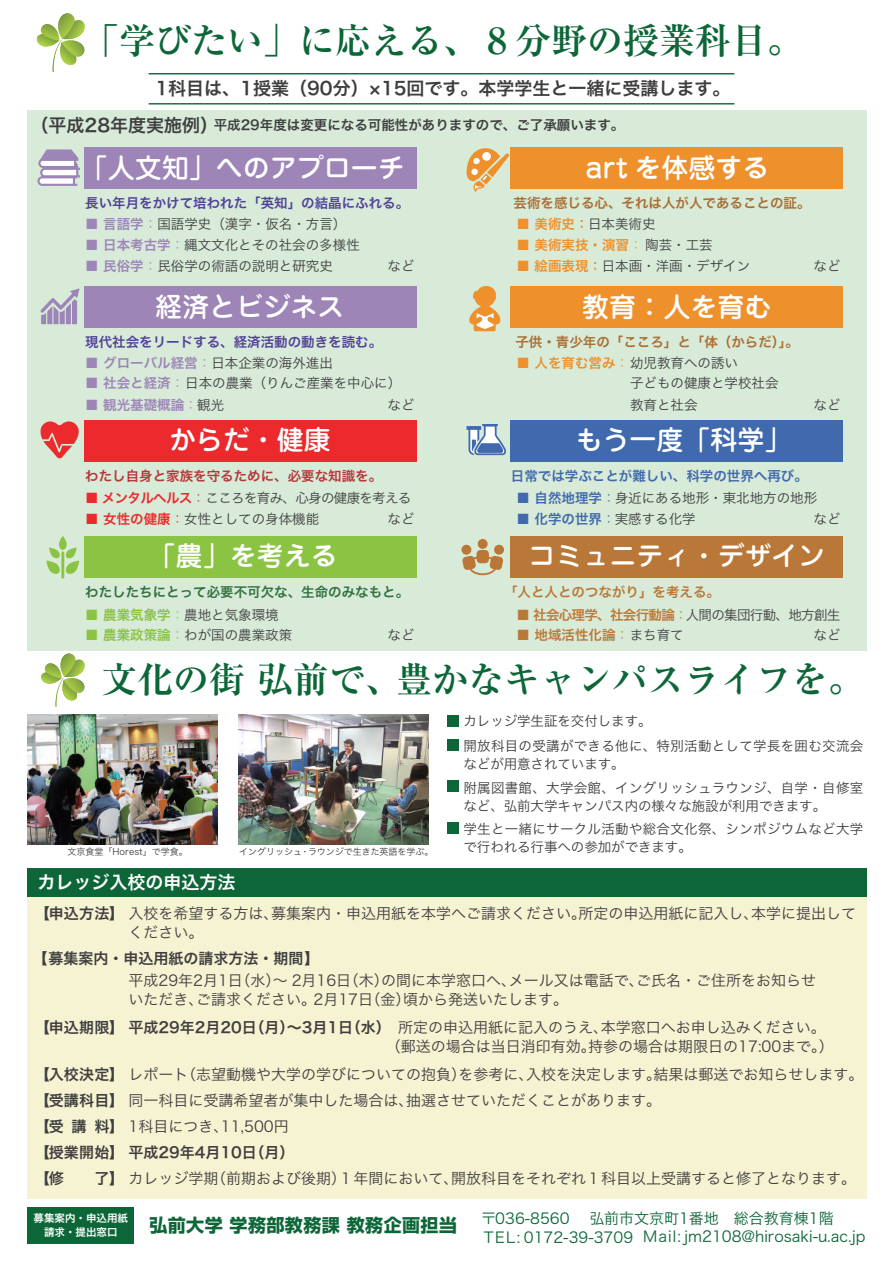
<style>
.page{position:relative;width:893px;height:1263px;background:#fff}
.page>*{position:absolute;margin:0;border:0;box-sizing:border-box;transform-origin:0 0}
.t1{font:700 36px "Ryumin Pro";color:#0c6638}
.t2{font:500 27px "Jun 34 Pro";color:#fff}
.t3{font:18px "Hira Kaku Pro W6";color:#3e3e3f}
.t4{font:700 18px "Shin Go Pro";letter-spacing:.025em;color:#0c6638}
.t5{font:18px "Hira Kaku Pro W6";color:#fff}
.t6{font:15px/19.5px "Hira Kaku Pro W3";color:#3e3e3f}
.t7{font:15px/18.9px "Hira Kaku Pro W3";color:#0c6638}
.t8{font:15px/26px "Hira Kaku Pro W6";color:#3e3e3f}
.t9{font:13.5px/18px "Hira Kaku Pro W3";color:#3e3e3f}
.t10{font:13.5px/18px "Hira Kaku Pro W3";letter-spacing:.02em;color:#3e3e3f}
.t11{font:13.5px/21px "Hira Kaku Pro W3";letter-spacing:-.05em;color:#3e3e3f;text-align:right}
.t12{font:13.5px "Hira Kaku Pro W6";color:#51419a}
.t13{font:13.5px "Hira Kaku Pro W6";color:#ab6d32}
.t14{font:13.5px "Hira Kaku Pro W6";color:#3e3e3f}
.t15{font:13.5px "Hira Kaku Pro W6";color:#ba7838}
.t16{font:13.5px "Hira Kaku Pro W6";color:#327040}
.t17{font:13.5px "Hira Kaku Pro W6";color:#b6363a}
.t18{font:13.5px "Hira Kaku Pro W6";color:#4069ae}
.t19{font:13.5px "Hira Kaku Pro W6";color:#ee902c}
.t20{font:13.5px "Hira Kaku Pro W6";color:#9d85b8}
.t21{font:10.5px/13.5px "Hira Kaku Pro W6";color:#fff;text-align:center}
.t22{font:9px "Hira Kaku Pro W3";letter-spacing:-.005em;color:#3e3e3f}
.s1{color:#9d85b8}
.s2{font-family:"Hira Kaku Pro W6";color:#9d85b8}
.s3{font-family:"Hira Kaku Pro W3"}
.s4{font-family:"Hira Kaku Pro W3";color:#3e3e3f}
.s5{color:#ee902c}
.s6{font-family:"Hira Kaku Pro W6";color:#ee902c}
.s7{color:#4069ae}
.s8{font-family:"Hira Kaku Pro W6";color:#4069ae}
.s9{color:#ec2a2d}
.s10{font-family:"Hira Kaku Pro W6";color:#ec2a2d}
.s11{color:#8bc342}
.s12{font-family:"Hira Kaku Pro W6";color:#8bc342}
.s13{color:#ba7838}
.s14{font-family:"Hira Kaku Pro W6";color:#ba7838}
.s15{font-family:"Hira Kaku Pro W6"}
</style>
<div class="page">
<div style="left:28px;top:110px;width:839px;height:540px;background:#d8ebd8"></div>
<div style="left:511px;top:147px;width:332px;height:42px;background:#ee902c"></div>
<svg style="left:466px;top:148px;width:43px;height:44px"></svg>
<div style="left:84px;top:420px;width:333px;height:41px;background:#ec2a2d"></div>
<svg style="left:40px;top:421px;width:39px;height:38px"></svg>
<div style="left:84px;top:147px;width:333px;height:42px;background:#9d85b8"></div>
<svg style="left:37px;top:149px;width:43px;height:37px;background:#c6bdd4"></svg>
<div style="left:84px;top:286px;width:333px;height:42px;background:#9d85b8"></div>
<svg style="left:40px;top:288px;width:40px;height:36px"></svg>
<div style="left:511px;top:420px;width:332px;height:41px;background:#4069ae"></div>
<div style="left:478px;top:539px;width:10px;height:10px;background:#ba7838;border-radius:50%"></div>
<div style="left:511px;top:286px;width:332px;height:42px;background:#ee902c"></div>
<svg style="left:469px;top:286px;width:32px;height:45px"></svg>
<svg style="left:467px;top:424px;width:39px;height:31px"></svg>
<div style="left:28px;top:882px;width:839px;height:317px;background:#f5f3d2"></div>
<div style="left:28px;top:868px;width:839px;height:28px;background:#0c6638"></div>
<svg style="left:36px;top:13px;width:49px;height:59px"></svg>
<hr style="left:149px;top:73px;width:585px;height:1px;background:#0c6638">
<hr style="left:149px;top:103px;width:585px;height:1px;background:#0c6638">
<div style="left:447px;top:739px;width:12px;height:12px;background:#0c6638"></div>
<div style="left:447px;top:716px;width:12px;height:11px;background:#0c6638"></div>
<div style="left:447px;top:781px;width:12px;height:11px;background:#0c6638"></div>
<div style="left:447px;top:822px;width:12px;height:12px;background:#0c6638"></div>
<svg style="left:41px;top:653px;width:44px;height:54px"></svg>
<div style="left:84px;top:536px;width:333px;height:41px;background:#8bc342"></div>
<svg style="left:46px;top:536px;width:33px;height:39px"></svg>
<hr style="left:61px;top:551px;width:3px;height:27px;background:#8bc342">
<div style="left:511px;top:536px;width:332px;height:41px;background:#ba7838"></div>
<svg style="left:461px;top:544px;width:42px;height:31px"></svg>
<img style="left:28px;top:714px;width:189px;height:130px">
<img style="left:239px;top:714px;width:190px;height:130px">
<div style="left:28px;top:1207px;width:106px;height:37px;background:#0c6638"></div>
<h1 class="t1" style="left:83px;top:12px;width:721px">「学びたい」に応える、８分野の授業科目。</h1>
<p class="t3" style="left:155px;top:72px;width:577px">1科目は、1授業（90分）×15回です。本学学生と一緒に受講します。</p>
<p class="t3" style="left:31px;top:109px;width:189px">（平成28年度実施例）</p>
<p class="t14" style="left:214px;top:113px;width:412px">平成29年度は変更になる可能性がありますので、ご了承願います。</p>
<h2 class="t2" style="left:81px;top:146px;width:325px">「人文知」へのアプローチ</h2>
<p class="t12" style="left:85px;top:191px;width:326px">長い年月をかけて培われた「英知」の結晶にふれる。</p>
<p class="t9" style="left:85px;top:214px;width:263px"><span class="s1">■</span> <span class="s2">言語学</span><span class="s1">：</span>国語学史（漢字・仮名・方言）</p>
<p class="t9" style="left:85px;top:235px;width:276px"><span class="s1">■</span> <span class="s2">日本考古学</span><span class="s1">：</span>縄文文化とその社会の多様性</p>
<p class="t9" style="left:85px;top:256px;width:249px"><span class="s1">■</span> <span class="s2">民俗学</span><span class="s1">：</span>民俗学の術語の説明と研究史</p>
<h2 class="t2" style="left:155px;top:285px;width:191px">経済とビジネス</h2>
<p class="t12" style="left:85px;top:330px;width:299px">現代社会をリードする、経済活動の動きを読む。</p>
<p class="t9" style="left:388px;top:256px;width:28px">など</p>
<p class="t9" style="left:85px;top:353px;width:249px"><span class="s1">■</span> <span class="s2">グローバル経営</span><span class="s1">：</span>日本企業の海外進出</p>
<p class="t9" style="left:85px;top:373px;width:318px"><span class="s1">■</span> <span class="s2">社会と経済</span><span class="s1">：</span>日本の農業（りんご産業を中心に）</p>
<p class="t20" style="left:85px;top:392px;width:140px"><span class="s3">■</span> 観光基礎概論<span class="s3">：</span><span class="s4">観光</span></p>
<p class="t9" style="left:388px;top:394px;width:28px">など</p>
<h2 class="t2" style="left:169px;top:419px;width:163px">からだ・健康</h2>
<p class="t17" style="left:85px;top:464px;width:299px">わたし自身と家族を守るために、必要な知識を。</p>
<h2 class="t2" style="left:585px;top:146px;width:186px">art を体感する</h2>
<p class="t13" style="left:513px;top:191px;width:299px">芸術を感じる心、それは人が人であることの証。</p>
<p class="t9" style="left:516px;top:214px;width:140px"><span class="s5">■</span> <span class="s6">美術史：</span>日本美術史</p>
<p class="t19" style="left:516px;top:233px;width:198px"><span class="s3">■</span> 美術実技・演習<span class="s3">：</span><span class="s4">陶芸・工芸</span></p>
<p class="t9" style="left:516px;top:256px;width:235px"><span class="s5">■</span> <span class="s6">絵画表現：</span>日本画・洋画・デザイン</p>
<h2 class="t2" style="left:582px;top:285px;width:190px">教育：人を育む</h2>
<p class="t13" style="left:515px;top:330px;width:285px">子供・青少年の「こころ」と「体（からだ）」。</p>
<p class="t9" style="left:516px;top:353px;width:223px"><span class="s5">■</span> <span class="s6">人を育む営み</span><span class="s5">：</span>幼児教育への誘い</p>
<p class="t9" style="left:630px;top:372px;width:150px;line-height:21.1px">子どもの健康と学校社会教育と社会</p>
<h2 class="t2" style="left:575px;top:419px;width:217px">もう一度「科学」</h2>
<p class="t18" style="left:511px;top:464px;width:298px">日常では学ぶことが難しい、科学の世界へ再び。</p>
<p class="t9" style="left:814px;top:256px;width:28px">など</p>
<p class="t9" style="left:814px;top:395px;width:28px">など</p>
<p class="t9" style="left:516px;top:488px;width:302px"><span class="s7">■</span> <span class="s8">自然地理学</span><span class="s7">：</span>身近にある地形・東北地方の地形</p>
<p class="t11" style="left:85px;top:486px;width:331px"><span class="s9">■</span> <span class="s10">メンタルヘルス</span><span class="s9">：</span>こころを育み、心身の健康を考えるなど</p>
<h2 class="t2" style="left:149px;top:535px;width:190px">「農」を考える</h2>
<p class="t16" style="left:85px;top:580px;width:326px">わたしたちにとって必要不可欠な、生命のみなもと。</p>
<p class="t9" style="left:85px;top:605px;width:195px"><span class="s11">■</span> <span class="s12">農業気象学</span><span class="s11">：</span>農地と気象環境</p>
<p class="t9" style="left:85px;top:625px;width:209px"><span class="s11">■</span> <span class="s12">農業政策論</span><span class="s11">：</span>わが国の農業政策</p>
<p class="t9" style="left:388px;top:625px;width:28px">など</p>
<p class="t9" style="left:814px;top:509px;width:28px">など</p>
<h2 class="t2" style="left:529px;top:535px;width:299px">コミュニティ・デザイン</h2>
<p class="t15" style="left:504px;top:580px;width:217px">「人と人とのつながり」を考える。</p>
<p class="t11" style="left:516px;top:603px;width:325px"><span class="s13">■</span> <span class="s14">社会心理学、社会行動論</span><span class="s13">：</span>人間の集団行動、地方創生</p>
<p class="t15" style="left:516px;top:623px;width:169px"><span class="s3">■</span> 地域活性化論<span class="s3">：</span><span class="s4">まち育て</span></p>
<p class="t9" style="left:814px;top:625px;width:28px">など</p>
<p class="t9" style="left:85px;top:509px;width:236px"><span class="s9">■</span> <span class="s10">女性の健康</span><span class="s9">：</span>女性としての身体機能</p>
<p class="t9" style="left:516px;top:509px;width:181px"><span class="s7">■</span> <span class="s8">化学の世界</span><span class="s7">：</span>実感する化学</p>
<h1 class="t1" style="left:101px;top:650px;width:765px">文化の街 弘前で、豊かなキャンパスライフを。</h1>
<p class="t9" style="left:463px;top:711px;width:190px">カレッジ学生証を交付します。</p>
<p class="t22" style="left:68px;top:843px;width:122px">文京食堂「Horest」で学食。</p>
<p class="t22" style="left:239px;top:843px;width:196px">イングリッシュ・ラウンジで生きた英語を学ぶ。</p>
<p class="t5" style="left:38px;top:866px;width:200px">カレッジ入校の申込方法</p>
<p class="t10" style="left:463px;top:736px;width:401px">開放科目の受講ができる他に、特別活動として学長を囲む交流会などが用意されています。</p>
<p class="t9" style="left:463px;top:777px;width:401px">附属図書館、大学会館、イングリッシュラウンジ、自学・自修室など、弘前大学キャンパス内の様々な施設が利用できます。</p>
<p class="t10" style="left:463px;top:819px;width:401px">学生と一緒にサークル活動や総合文化祭、シンポジウムなど大学で行われる行事への参加ができます。</p>
<p class="t6" style="left:128px;top:902px;width:729px;text-indent:-93px"><span class="s15">【申込方法】</span>入校を希望する方は、募集案内・申込用紙を本学へご請求ください。所定の申込用紙に記入し、本学に提出してください。</p>
<p class="t8" style="left:33px;top:945px;width:288px">【募集案内・申込用紙の請求方法・期間】</p>
<p class="t6" style="left:129px;top:969px;width:689px">平成29年2月1日（水）～ 2月16日（木）の間に本学窓口へ、メール又は電話で、ご氏名・ご住所をお知らせいただき、ご請求ください。2月17日（金）頃から発送いたします。</p>
<p class="t6" style="left:386px;top:1016px;width:450px;text-indent:-351px"><span class="s15">【申込期限】平成29年2月20日（月）～3月1日（水）</span>　所定の申込用紙に記入のうえ、本学窓口へお申し込みください。（郵送の場合は当日消印有効。持参の場合は期限日の17:00まで。）</p>
<p class="t6" style="left:35px;top:1061px;width:830px;line-height:26px"><span class="s15">【入校決定】</span>レポート（志望動機や大学の学びについての抱負）を参考に、入校を決定します。結果は郵送でお知らせします。<span class="s15">【受講科目】</span>同一科目に受講希望者が集中した場合は、抽選させていただくことがあります。<br><span class="s15">【受講料】</span> 1科目につき、11,500円</p>
<p class="t8" style="left:35px;top:1139px;width:261px">【授業開始】平成29年4月10日（月）【修</p>
<p class="t6" style="left:94px;top:1168px;width:763px"><span class="s15">了】</span>カレッジ学期（前期および後期）１年間において、開放科目をそれぞれ１科目以上受講すると修了となります。</p>
<p class="t4" style="left:149px;top:1211px;width:309px">弘前大学 学務部教務課 教務企画担当</p>
<p class="t7" style="left:481px;top:1207px;width:386px">〒036-8560 　弘前市文京町1番地　総合教育棟1階<br>TEL: 0172-39-3709 Mail: jm2108@hirosaki-u.ac.jp</p>
<p class="t21" style="left:34px;top:1211px;width:96px">募集案内・申込用紙請求・提出窓口</p>
</div>
